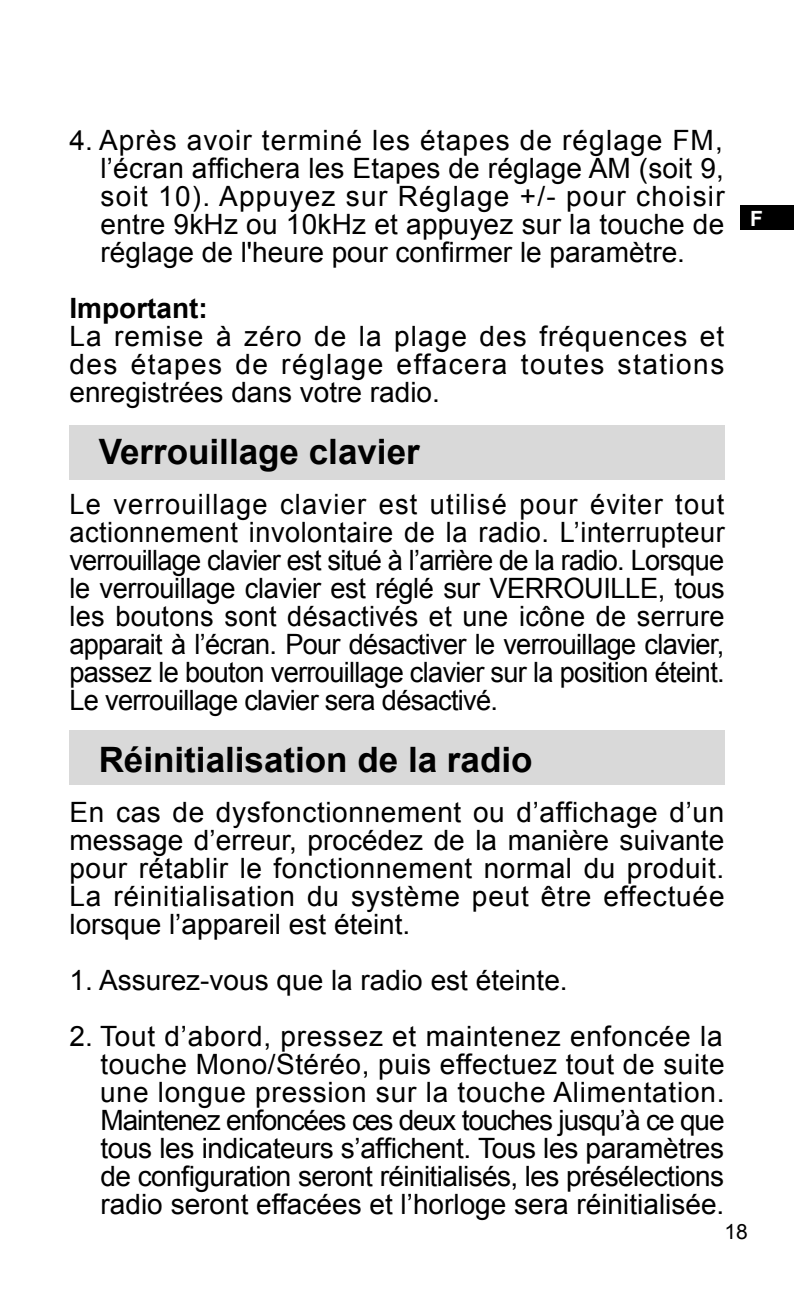
<style>
.page{position:relative;width:794px;height:1290px;background:#fff}
.page>*{position:absolute;margin:0;border:0;box-sizing:border-box;transform-origin:0 0}
.t1{font:700 35px "Arial";color:#000}
.t2{font:28px/28px "Arial";color:#000;text-align:justify}
.t3{font:700 28px "Arial";color:#000}
.t4{font:21px "Arial";color:#000}
.t5{font:700 21px "Arial";color:#fff}
</style>
<div class="page">
<div style="left:741px;top:206px;width:53px;height:24px;background:#000"></div>
<div style="left:69px;top:730px;width:655px;height:55px;background:#d9d9d9"></div>
<div style="left:69px;top:425px;width:655px;height:55px;background:#d9d9d9"></div>
<p class="t2" style="left:101px;top:126px;width:625px;text-indent:-31px">4. Après avoir terminé les étapes de réglage FM, l’écran affichera les Etapes de réglage AM (soit 9, soit 10). Appuyez sur Réglage +/- pour choisir entre 9kHz ou 10kHz et appuyez sur la touche de réglage de l'heure pour confirmer le paramètre.</p>
<p class="t3" style="left:69px;top:289px;width:140px">Important:</p>
<p class="t2" style="left:69px;top:322px;width:656px">La remise à zéro de la plage des fréquences et des étapes de réglage effacera toutes stations enregistrées dans votre radio.</p>
<p class="t1" style="left:99px;top:428px;width:322px">Verrouillage clavier</p>
<p class="t2" style="left:69px;top:490px;width:657px">Le verrouillage clavier est utilisé pour éviter tout actionnement involontaire de la radio. L’interrupteur verrouillage clavier est situé à l’arrière de la radio. Lorsque le verrouillage clavier est réglé sur VERROUILLE, tous les boutons sont désactivés et une icône de serrure apparait à l’écran. Pour désactiver le verrouillage clavier, passez le bouton verrouillage clavier sur la position éteint.<br>Le verrouillage clavier sera désactivé.</p>
<p class="t1" style="left:99px;top:736px;width:435px">Réinitialisation de la radio</p>
<p class="t2" style="left:69px;top:798px;width:656px">En cas de dysfonctionnement ou d’affichage d’un message d’erreur, procédez de la manière suivante pour rétablir le fonctionnement normal du produit.<br>La réinitialisation du système peut être effectuée lorsque l’appareil est éteint.</p>
<p class="t2" style="left:69px;top:966px;width:500px">1. Assurez-vous que la radio est éteinte.</p>
<p class="t2" style="left:100px;top:1022px;width:626px;text-indent:-31px">2. Tout d’abord, pressez et maintenez enfoncée la touche Mono/Stéréo, puis effectuez tout de suite une longue pression sur la touche Alimentation.<br>Maintenez enfoncées ces deux touches jusqu’à ce que tous les indicateurs s’affichent. Tous les paramètres de configuration seront réinitialisés, les présélections radio seront effacées et l’horloge sera réinitialisée.</p>
<p class="t5" style="left:750px;top:205px;width:14px">F</p>
<p class="t4" style="left:724px;top:1217px;width:25px">1 8</p>
</div>
